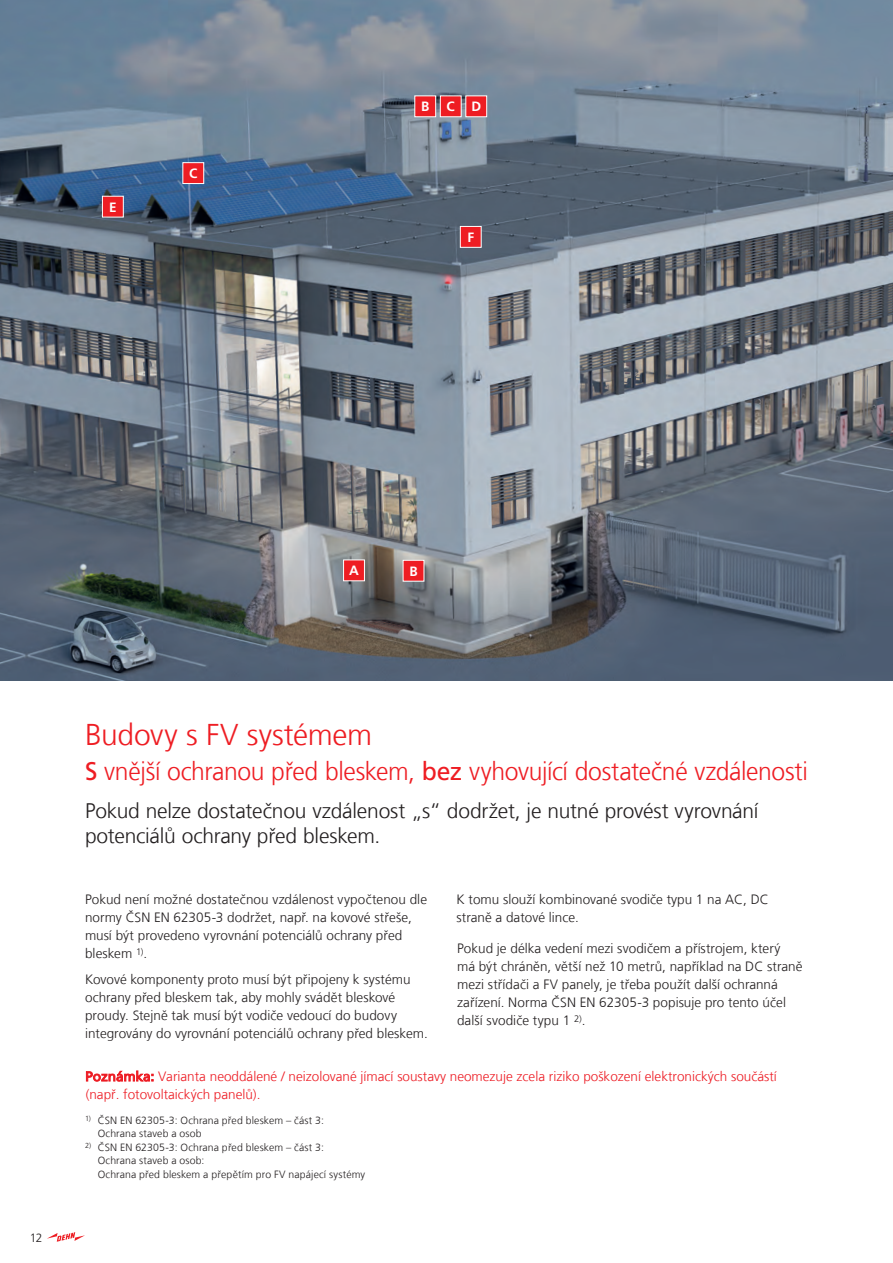
<style>
.page{position:relative;width:893px;height:1263px;background:#fff}
.page>*{position:absolute;margin:0;border:0;box-sizing:border-box;transform-origin:0 0}
.t1{font:300 30px "Frutiger LT Com";letter-spacing:-.01em;color:#ee1d23}
.t2{font:300 25.5px "Frutiger LT Com";letter-spacing:-.015em;color:#ee1d23}
.t3{font:300 21px/25.2px "Frutiger LT Com";letter-spacing:-.01em;color:#231f20}
.t4{font:300 13.5px/18px "Frutiger LT Com";color:#231f20}
.t5{font:300 13.5px/18px "Frutiger LT Com";color:#ed1b23}
.t6{font:700 13.5px "Frutiger LT Com";color:#fff}
.t7{font:300 12px "Frutiger LT Com";color:#231f20}
.t8{font:300 10.5px/13.5px "Frutiger LT Com";letter-spacing:.01em;color:#231f20}
.s1{font-weight:400}
</style>
<div class="page">
<img style="left:0;top:0;width:893px;height:680px">
<div style="left:344px;top:560px;width:20px;height:21px;background:#ee1d23"></div>
<div style="left:343px;top:560px;width:22px;height:21px;border:1px solid #fff"></div>
<div style="left:403px;top:560px;width:21px;height:21px;background:#ee1d23"></div>
<div style="left:403px;top:560px;width:21px;height:21px;border:1px solid #fff"></div>
<div style="left:183px;top:163px;width:21px;height:21px;background:#ee1d23"></div>
<div style="left:183px;top:162px;width:21px;height:22px;border:1px solid #fff"></div>
<div style="left:466px;top:96px;width:21px;height:21px;background:#ee1d23"></div>
<div style="left:466px;top:96px;width:21px;height:21px;border:1px solid #fff"></div>
<div style="left:102px;top:196px;width:21px;height:21px;background:#ee1d23"></div>
<div style="left:460px;top:226px;width:21px;height:21px;background:#ee1d23"></div>
<div style="left:460px;top:226px;width:21px;height:21px;border:1px solid #fff"></div>
<div style="left:440px;top:96px;width:21px;height:21px;background:#ee1d23"></div>
<div style="left:440px;top:96px;width:21px;height:21px;border:1px solid #fff"></div>
<div style="left:415px;top:96px;width:21px;height:21px;background:#ee1d23"></div>
<div style="left:415px;top:96px;width:21px;height:21px;border:1px solid #fff"></div>
<svg style="left:47px;top:1232px;width:38px;height:10px"></svg>
<p class="t6" style="left:109px;top:199px;width:9px">E</p>
<p class="t6" style="left:189px;top:166px;width:10px">C</p>
<p class="t6" style="left:421px;top:99px;width:10px">B</p>
<p class="t6" style="left:447px;top:99px;width:10px">C</p>
<p class="t6" style="left:471px;top:99px;width:11px">D</p>
<p class="t6" style="left:467px;top:229px;width:8px">F</p>
<p class="t6" style="left:349px;top:563px;width:11px">A</p>
<p class="t6" style="left:409px;top:563px;width:10px">B</p>
<p class="t7" style="left:30px;top:1230px;width:14px">12</p>
<h1 class="t1" style="left:85px;top:718px;width:288px">Budovy s FV systémem</h1>
<h2 class="t2" style="left:85px;top:757px;width:724px"><span class="s1">S</span> vnější ochranou před bleskem, <span class="s1">bez</span> vyhovující dostatečné vzdálenosti</h2>
<h3 class="t3" style="left:85px;top:798px;width:675px">Pokud nelze dostatečnou vzdálenost „s“ dodržet, je nutné provést vyrovnání potenciálů ochrany před bleskem.</h3>
<p class="t4" style="left:85px;top:890px;width:344px">Pokud není možné dostatečnou vzdálenost vypočtenou dle normy ČSN EN 62305-3 dodržet, např. na kovové střeše, musí být provedeno vyrovnání potenciálů ochrany před bleskem <sup>1)</sup>.</p>
<p class="t4" style="left:85px;top:971px;width:344px">Kovové komponenty proto musí být připojeny k systému ochrany před bleskem tak, aby mohly svádět bleskové proudy. Stejně tak musí být vodiče vedoucí do budovy integrovány do vyrovnání potenciálů ochrany před bleskem.</p>
<p class="t4" style="left:457px;top:890px;width:314px">K tomu slouží kombinované svodiče typu 1 na AC, DC straně a datové lince.</p>
<p class="t4" style="left:457px;top:940px;width:347px">Pokud je délka vedení mezi svodičem a přístrojem, který<br>má být chráněn, větší než 10 metrů, například na DC straně mezi střídači a FV panely, je třeba použít další ochranná zařízení. Norma ČSN EN 62305-3 popisuje pro tento účel další svodiče typu 1 <sup>2)</sup>.</p>
<p class="t5" style="left:85px;top:1067px;width:693px"><span class="s1">Poznámka:</span> Varianta neoddálené / neizolované jímací soustavy neomezuje zcela riziko poškození elektronických součástí (např. fotovoltaických panelů).</p>
<p class="t8" style="left:98px;top:1113px;width:228px;text-indent:-13px"><sup>1)</sup> ČSN EN 62305-3: Ochrana před bleskem – část 3:<br>Ochrana staveb a osob</p>
<p class="t8" style="left:98px;top:1140px;width:269px;text-indent:-13px"><sup>2)</sup> ČSN EN 62305-3: Ochrana před bleskem – část 3:<br>Ochrana staveb a osob:<br>Ochrana před bleskem a přepětím pro FV napájecí systémy</p>
</div>
